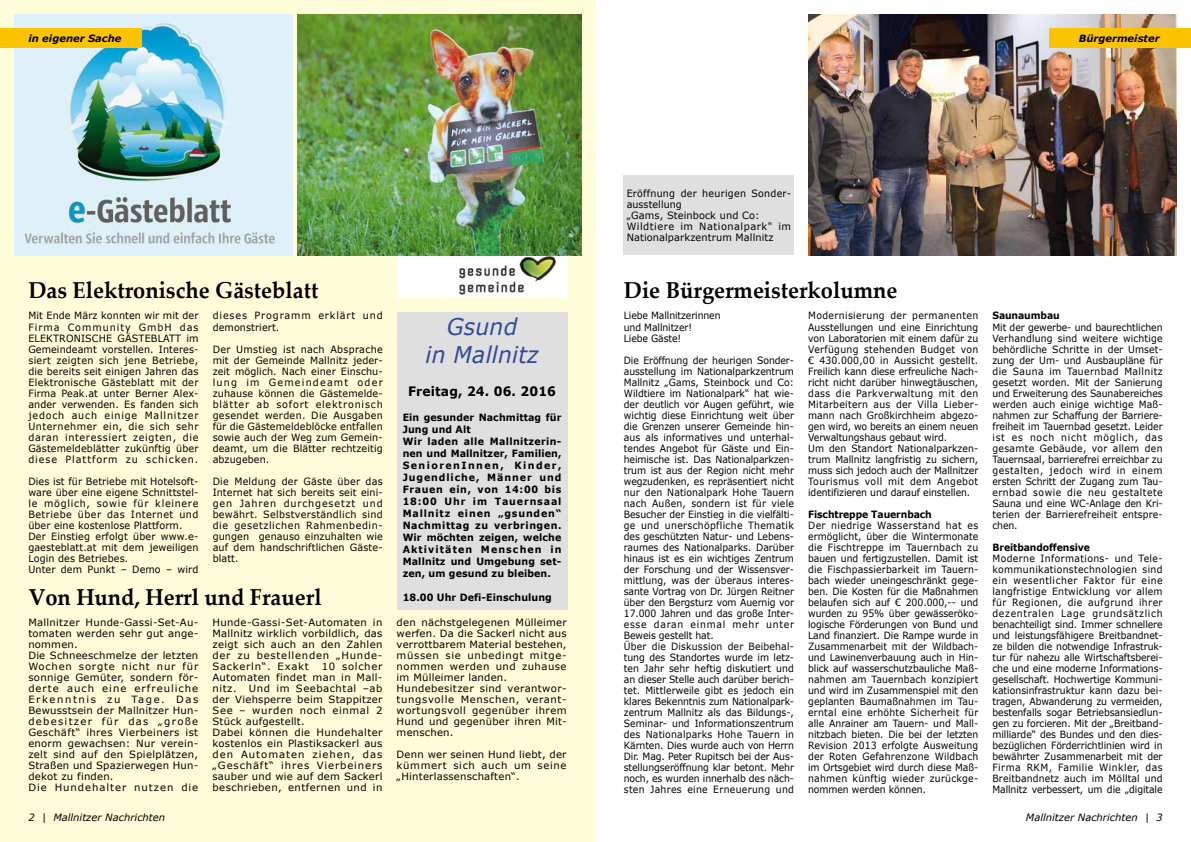
<style>
.page{position:relative;width:1191px;height:842px;background:#fff}
.page>*{position:absolute;margin:0;border:0;box-sizing:border-box;transform-origin:0 0}
.t1{font:700 23px "Palatino Linotype";color:#000;scale:.95 1}
.t2{font:italic 23px/28px "Verdana";letter-spacing:.01em;color:#314a97;text-align:center;scale:.95 1}
.t3{font:700 13px "Verdana";letter-spacing:.01em;color:#000;scale:.95 1}
.t4{font:10px/11px "Verdana";letter-spacing:.01em;color:#000;text-align:justify;scale:.93 1}
.t5{font:10px/11px "Verdana";letter-spacing:-.01em;color:#000;scale:.93 1}
.t6{font:10px/11px "Verdana";letter-spacing:.01em;color:#000;text-align:justify;scale:.96 1}
.t7{font:10px/11px "Verdana";letter-spacing:.01em;color:#000;text-align:justify;scale:.95 1}
.t8{font:10px/11px "Verdana";letter-spacing:.01em;color:#000;text-align:justify}
.t9{font:10px/11px "Verdana";letter-spacing:.03em;color:#000}
.t10{font:700 10px/12px "Verdana";letter-spacing:.035em;color:#000;scale:.95 1}
.t11{font:10px/11px "Verdana";letter-spacing:.04em;color:#000}
.t12{font:700 10px "Verdana";letter-spacing:-.01em;color:#000;scale:.93 1}
.t13{font:italic 10px "Verdana";color:#000}
.t14{font:10px/11px "Verdana";letter-spacing:.09em;color:#000;scale:.96 1}
.t15{font:italic 700 10px "Verdana";color:#000}
.t16{font:700 10px "Verdana";letter-spacing:.015em;color:#000;scale:.95 1}
</style>
<div class="page">
<div style="left:0;top:0;width:595px;height:842px;background:#fffcd9"></div>
<img style="left:808px;top:14px;width:368px;height:241px">
<img style="left:14px;top:14px;width:278px;height:241px">
<div style="left:624px;top:176px;width:170px;height:79px;background:#e0dfdf"></div>
<div style="left:0;top:28px;width:142px;height:20px;background:#fcc400"></div>
<div style="left:1049px;top:28px;width:142px;height:20px;background:#fcc400"></div>
<div style="left:397px;top:312px;width:170px;height:297px;background:#e0dfdf"></div>
<div style="left:397px;top:255px;width:170px;height:43px;background:#fff"></div>
<img style="left:458px;top:255px;width:99px;height:40px">
<img style="left:297px;top:14px;width:284px;height:241px">
<p class="t15" style="left:28px;top:31px;width:95px">in eigener Sache</p>
<p class="t15" style="left:1078px;top:31px;width:83px">Bürgermeister</p>
<h1 class="t1" style="left:28px;top:273px;width:307px">Das Elektronische Gästeblatt</h1>
<p class="t7" style="left:28px;top:310px;width:181px">Mit Ende März konnten wir mit der Firma Community GmbH das ELEKTRONISCHE GÄSTEBLATT im Gemeindeamt vorstellen. Interes&shy;siert zeigten sich jene Betriebe, die bereits seit einigen Jahren das Elektronische Gästeblatt mit der Firma Peak.at unter Berner Alex&shy;ander verwenden. Es fanden sich jedoch auch einige Mallnitzer Unternehmer ein, die sich sehr daran interessiert zeigten, die Gästemeldeblätter zukünftig über diese Plattform zu schicken.</p>
<p class="t6" style="left:28px;top:475px;width:179px;text-align:left">Dies ist für Betriebe mit Hotelsoft&shy;ware über eine eigene Schnittstel&shy;le möglich, sowie für kleinere<br>Betriebe über das Internet und über eine kostenlose Plattform.<br>Der Einstieg erfolgt über www.e&shy;gaesteblatt.at mit dem jeweiligen<br>Login des Betriebes.<br>Unter dem Punkt – Demo – wird</p>
<p class="t14" style="left:213px;top:310px;width:179px">dieses Programm erklärt und demonstriert.</p>
<p class="t6" style="left:213px;top:343px;width:179px">Der Umstieg ist nach Absprache mit der Gemeinde Mallnitz jeder&shy;zeit möglich. Nach einer Einschu&shy;lung im Gemeindeamt oder zuhause können die Gästemelde&shy;blätter ab sofort elektronisch gesendet werden. Die Ausgaben für die Gästemeldeblöcke entfallen sowie auch der Weg zum Gemein&shy;deamt, um die Blätter rechtzeitig abzugeben.</p>
<p class="t6" style="left:213px;top:475px;width:179px">Die Meldung der Gäste über das Internet hat sich bereits seit eini&shy;gen Jahren durchgesetzt und bewährt. Selbstverständlich sind die gesetzlichen Rahmenbedin&shy;gungen genauso einzuhalten wie auf dem handschriftlichen Gäste&shy;blatt.</p>
<h1 class="t1" style="left:28px;top:580px;width:310px">Von Hund, Herrl und Frauerl</h1>
<p class="t9" style="left:28px;top:616px;width:171px">Mallnitzer Hunde-Gassi-Set-Au&shy;tomaten werden sehr gut ange&shy;nommen.<br>Die Schneeschmelze der letzten<br>Wochen sorgte nicht nur für sonnige Gemüter, sondern för&shy;derte auch eine erfreuliche<br>Erkenntnis zu Tage. Das<br>Bewusstsein der Mallnitzer Hun&shy;debesitzer für das „große<br>Geschäft“ ihres Vierbeiners ist enorm gewachsen: Nur verein&shy;zelt sind auf den Spielplätzen,<br>Straßen und Spazierwegen Hun&shy;dekot zu finden.<br>Die Hundehalter nutzen die</p>
<p class="t8" style="left:212px;top:616px;width:171px">Hunde-Gassi-Set-Automaten in Mallnitz wirklich vorbildlich, das zeigt sich auch an den Zahlen der zu bestellenden „Hunde-Sackerln“. Exakt</p>
<p class="t11" style="left:212px;top:660px;width:171px;text-indent:109px">10 solcher<br>Automaten findet man in Mall&shy;nitz. Und im Seebachtal –ab der Viehsperre beim Stappitzer<br>See – wurden noch einmal 2<br>Stück aufgestellt.<br>Dabei können die Hundehalter kostenlos ein Plastiksackerl aus den Automaten ziehen, das „Geschäft“ ihres Vierbeiners sauber und wie auf dem Sackerl beschrieben, entfernen und in</p>
<h1 class="t2" style="left:425px;top:312px;width:121px">Gsund<br>in Mallnitz</h1>
<h2 class="t3" style="left:408px;top:382px;width:157px">Freitag, 24. 06. 2016</h2>
<p class="t10" style="left:403px;top:411px;width:169px">Ein gesunder Nachmittag für<br>Jung und Alt<br>Wir laden alle Mallnitzerin&shy;nen und Mallnitzer, Familien,<br>SeniorenInnen, Kinder,<br>Jugendliche, Männer und<br>Frauen ein, von 14:00 bis<br>18:00 Uhr im Tauernsaal<br>Mallnitz einen „gsunden“<br>Nachmittag zu verbringen.<br>Wir möchten zeigen, welche<br>Aktivitäten Menschen in<br>Mallnitz und Umgebung set&shy;zen, um gesund zu bleiben.</p>
<p class="t16" style="left:403px;top:590px;width:159px">18.00 Uhr Defi-Einschulung</p>
<p class="t8" style="left:397px;top:616px;width:171px;text-align:left">den nächstgelegenen Mülleimer werfen. Da die Sackerl nicht aus verrottbarem Material bestehen, müssen sie unbedingt mitge&shy;nommen werden und zuhause im Mülleimer landen.<br>Hundebesitzer sind verantwor&shy;tungsvolle Menschen, verant&shy;wortungsvoll gegenüber ihrem<br>Hund und gegenüber ihren Mit&shy;menschen.</p>
<p class="t8" style="left:397px;top:748px;width:171px">Denn wer seinen Hund liebt, der kümmert sich auch um seine „Hinterlassenschaften“.</p>
<p class="t7" style="left:626px;top:188px;width:175px;text-align:left">Eröffnung der heurigen Sonder&shy;ausstellung<br>„Gams, Steinbock und Co:<br>Wildtiere im Nationalpark" im<br>Nationalparkzentrum Mallnitz</p>
<h1 class="t1" style="left:624px;top:273px;width:289px">Die Bürgermeisterkolumne</h1>
<p class="t5" style="left:624px;top:310px;width:106px">Liebe Mallnitzerinnen und Mallnitzer!<br>Liebe Gäste!</p>
<p class="t5" style="left:624px;top:354px;width:184px">Die Eröffnung der heurigen Sonder&shy;ausstellung im Nationalparkzentrum Mallnitz „Gams, Steinbock und Co:<br>Wildtiere im Nationalpark“ hat wie&shy;der deutlich vor Augen geführt, wie wichtig diese Einrichtung weit über die Grenzen unserer Gemeinde hin&shy;aus als informatives und unterhal&shy;tendes Angebot für Gäste und Ein&shy;heimische ist. Das Nationalparkzen&shy;trum ist aus der Region nicht mehr wegzudenken, es repräsentiert nicht nur den Nationalpark Hohe Tauern nach Außen, sondern ist für viele Besucher der Einstieg in die vielfälti&shy;ge und unerschöpfliche Thematik des geschützten Natur- und Lebens&shy;raumes des Nationalparks. Darüber hinaus ist es ein wichtiges Zentrum der Forschung und der Wissensver&shy;mittlung, was der überaus interes&shy;sante Vortrag von Dr. Jürgen Reitner über den Bergsturz vom Auernig vor 17.000 Jahren und das große Inter&shy;esse daran einmal mehr unter Beweis gestellt hat.<br>Über die Diskussion der Beibehal&shy;tung des Standortes wurde im letz&shy;ten Jahr sehr heftig diskutiert und an dieser Stelle auch darüber berich&shy;tet. Mittlerweile gibt es jedoch ein klares Bekenntnis zum Nationalpark&shy;zentrum Mallnitz als das Bildungs-, Seminar- und Informationszentrum des Nationalparks Hohe Tauern in Kärnten. Dies wurde auch von Herrn Dir. Mag. Peter Rupitsch bei der Aus&shy;stellungseröffnung klar betont. Mehr noch, es wurden innerhalb des näch&shy;sten Jahres eine Erneuerung und</p>
<p class="t4" style="left:808px;top:310px;width:184px;text-align:left">Modernisierung der permanenten Ausstellungen und eine Einrichtung von Laboratorien mit einem dafür zu Verfügung stehenden Budget von € 430.000,00 in Aussicht gestellt.<br>Freilich kann diese erfreuliche Nach&shy;richt nicht darüber hinwegtäuschen, dass die Parkverwaltung mit den Mitarbeitern aus der Villa Lieber&shy;mann nach Großkirchheim abgezo&shy;gen wird, wo bereits an einem neuen Verwaltungshaus gebaut wird.<br>Um den Standort Nationalparkzen&shy;trum Mallnitz langfristig zu sichern, muss sich jedoch auch der Mallnitzer Tourismus voll mit dem Angebot identifizieren und darauf einstellen.</p>
<p class="t12" style="left:808px;top:507px;width:134px">Fischtreppe Tauernbach</p>
<p class="t4" style="left:808px;top:519px;width:184px">Der niedrige Wasserstand hat es ermöglicht, über die Wintermonate die Fischtreppe im Tauernbach zu bauen und fertigzustellen. Damit ist die Fischpassierbarkeit im Tauern&shy;bach wieder uneingeschränkt gege&shy;ben. Die Kosten für die Maßnahmen belaufen sich auf € 200.000,-- und wurden zu 95% über gewässeröko&shy;logische Förderungen von Bund und Land finanziert. Die Rampe wurde in Zusammenarbeit mit der Wildbach&shy;und Lawinenverbauung auch in Hin&shy;blick auf wasserschutzbauliche Maß&shy;nahmen am Tauernbach konzipiert und wird im Zusammenspiel mit den geplanten Baumaßnahmen im Tau&shy;erntal eine erhöhte Sicherheit für alle Anrainer am Tauern- und Mall&shy;nitzbach bieten. Die bei der letzten Revision 2013 erfolgte Ausweitung der Roten Gefahrenzone Wildbach im Ortsgebiet wird durch diese Maß&shy;nahmen künftig wieder zurückge&shy;nommen werden können.</p>
<p class="t12" style="left:992px;top:309px;width:74px">Saunaumbau</p>
<p class="t4" style="left:992px;top:321px;width:184px">Mit der gewerbe- und baurechtlichen Verhandlung sind weitere wichtige behördliche Schritte in der Umset&shy;zung der Um- und Ausbaupläne für die Sauna im Tauernbad Mallnitz gesetzt worden. Mit der Sanierung und Erweiterung des Saunabereiches werden auch einige wichtige Maß&shy;nahmen zur Schaffung der Barriere&shy;freiheit im Tauernbad gesetzt. Leider ist es noch nicht möglich, das gesamte Gebäude, vor allem den Tauernsaal, barrierefrei erreichbar zu gestalten, jedoch wird in einem ersten Schritt der Zugang zum Tau&shy;ernbad sowie die neu gestaltete Sauna und eine WC-Anlage den Kri&shy;terien der Barrierefreiheit entspre&shy;chen.</p>
<p class="t12" style="left:992px;top:540px;width:106px">Breitbandoffensive</p>
<p class="t4" style="left:992px;top:552px;width:184px">Moderne Informations- und Tele&shy;kommunikationstechnologien sind ein wesentlicher Faktor für eine langfristige Entwicklung vor allem für Regionen, die aufgrund ihrer dezentralen Lage grundsätzlich benachteiligt sind. Immer schnellere und leistungsfähigere Breitbandnet&shy;ze bilden die notwendige Infrastruk&shy;tur für nahezu alle Wirtschaftsberei&shy;che und eine moderne Informations&shy;gesellschaft. Hochwertige Kommuni&shy;kationsinfrastruktur kann dazu bei&shy;tragen, Abwanderung zu vermeiden, bestenfalls sogar Betriebsansiedlun&shy;gen zu forcieren. Mit der „Breitband&shy;milliarde“ des Bundes und den dies&shy;bezüglichen Förderrichtlinien wird in bewährter Zusammenarbeit mit der Firma RKM, Familie Winkler, das Breitbandnetz auch im Mölltal und Mallnitz verbessert, um die „digitale</p>
<p class="t13" style="left:28px;top:811px;width:138px">2 | Mallnitzer Nachrichten</p>
<p class="t13" style="left:1026px;top:811px;width:138px">Mallnitzer Nachrichten | 3</p>
</div>
